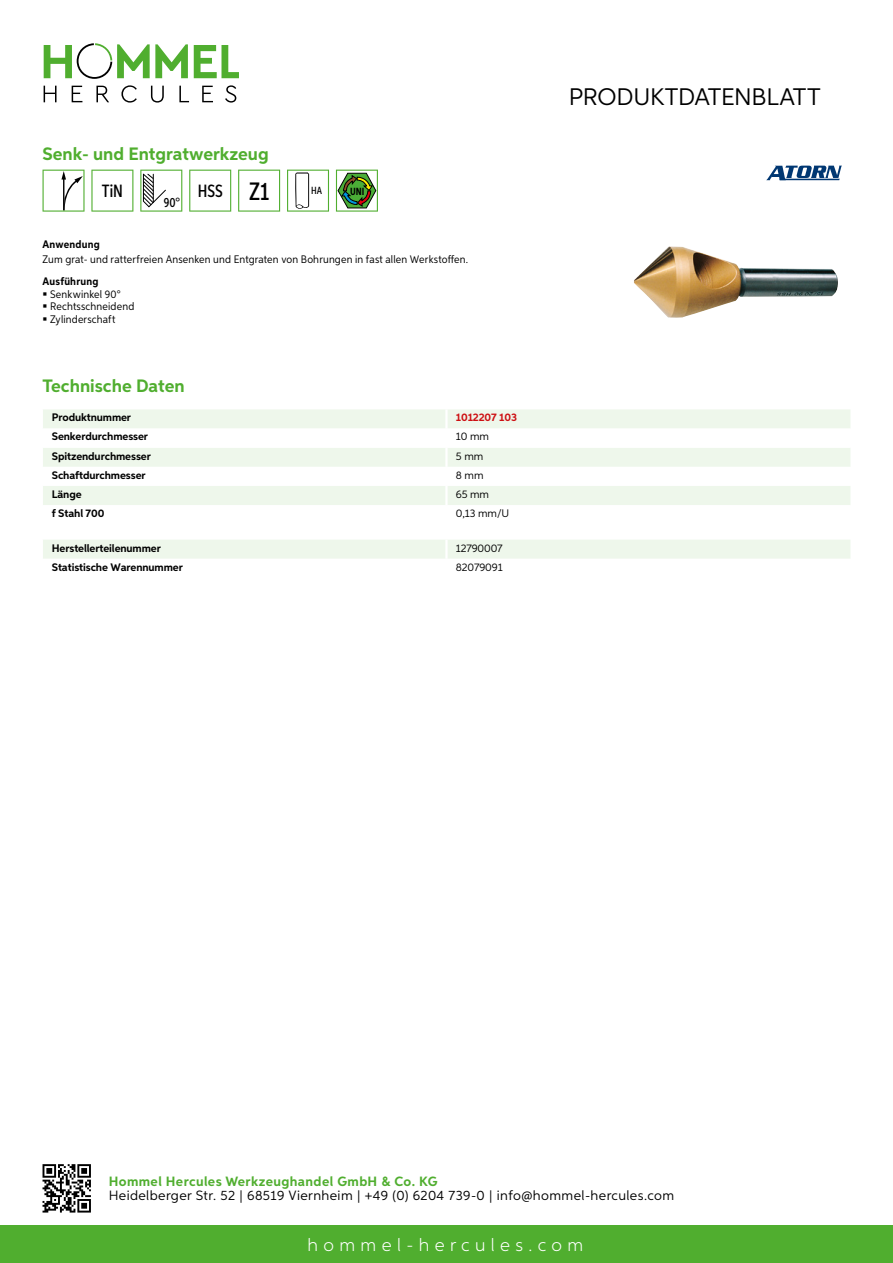
<style>
.page{position:relative;width:893px;height:1263px;background:#fff}
.page>*{position:absolute;margin:0;border:0;box-sizing:border-box;transform-origin:0 0}
.t1{font:24px "Aspira";letter-spacing:-.01em;color:#000}
.t2{font:700 18px "Aspira";color:#50ae2f}
.t3{font:300 18px "Aspira";letter-spacing:.3em;color:#fff}
.t4{font:500 17.85px "Aspira XX Nar";color:#000}
.t5{font:13.5px "Aspira";letter-spacing:.03em;color:#000}
.t6{font:700 13.5px "Aspira";letter-spacing:.03em;color:#50ae2f}
.t7{font:500 13.35px "Aspira XX Nar";color:#000}
.t8{font:700 10.95px "Aspira";letter-spacing:-.01em;color:#000}
.t9{font:10.95px/12.8px "Aspira Nar";letter-spacing:.015em;color:#000}
.t10{font:10.95px "Aspira";letter-spacing:-.01em;color:#000}
.t11{font:700 10.95px "Aspira Nar";letter-spacing:.02em;color:#000}
.t12{font:700 10.95px "Aspira";letter-spacing:-.01em;color:#cd1013}
.t13{font:700 10.35px "Aspira XX Nar";color:#000}
.t14{font:500 10.35px "Aspira XX Nar";color:#000}
.s1{font-size:25.2px}
</style>
<div class="page">
<div style="left:0;top:1226px;width:893px;height:37px;background:#50ae2f"></div>
<svg style="left:43px;top:1164px;width:48px;height:48px"></svg>
<svg style="left:194px;top:45px;width:45px;height:33px"></svg>
<svg style="left:44px;top:43px;width:144px;height:36px"></svg>
<svg style="left:44px;top:86px;width:13px;height:16px"></svg>
<svg style="left:72px;top:86px;width:10px;height:16px"></svg>
<svg style="left:96px;top:86px;width:13px;height:16px"></svg>
<svg style="left:121px;top:85px;width:16px;height:18px"></svg>
<svg style="left:151px;top:86px;width:13px;height:17px"></svg>
<svg style="left:179px;top:86px;width:10px;height:16px"></svg>
<svg style="left:202px;top:86px;width:11px;height:16px"></svg>
<svg style="left:225px;top:85px;width:11px;height:18px"></svg>
<div style="left:43px;top:409px;width:807px;height:19px;background:#eef7eb"></div>
<svg style="left:43px;top:448px;width:807px;height:57px;fill:#eef7eb"></svg>
<hr style="left:445px;top:409px;width:3px;height:20px;background:#fff">
<hr style="left:445px;top:448px;width:3px;height:19px;background:#fff">
<hr style="left:445px;top:467px;width:3px;height:19px;background:#fff">
<hr style="left:445px;top:486px;width:3px;height:19px;background:#fff">
<div style="left:43px;top:540px;width:807px;height:19px;background:#eef7eb"></div>
<svg style="left:43px;top:170px;width:42px;height:42px"></svg>
<svg style="left:91px;top:170px;width:42px;height:42px"></svg>
<svg style="left:140px;top:170px;width:42px;height:42px"></svg>
<svg style="left:189px;top:170px;width:42px;height:42px"></svg>
<svg style="left:238px;top:170px;width:42px;height:42px"></svg>
<svg style="left:287px;top:170px;width:42px;height:42px"></svg>
<svg style="left:336px;top:170px;width:42px;height:42px"></svg>
<img style="left:634px;top:246px;width:204px;height:72px">
<svg style="left:766px;top:166px;width:76px;height:14px"></svg>
<h2 class="t2" style="left:43px;top:142px;width:228px">Senk- und Entgratwerkzeug</h2>
<h3 class="t4" style="left:102px;top:180px;width:22px">TiN</h3>
<p class="t7" style="left:164px;top:195px;width:18px">90°</p>
<h3 class="t4" style="left:198px;top:180px;width:73px">HSS <span class="s1">Z1</span></h3>
<p class="t14" style="left:311px;top:185px;width:12px">HA</p>
<p class="t13" style="left:350px;top:185px;width:16px">UNI</p>
<p class="t11" style="left:43px;top:237px;width:59px">Anwendung</p>
<p class="t9" style="left:43px;top:252px;width:427px">Zum grat- und ratterfreien Ansenken und Entgraten von Bohrungen in fast allen Werkstoffen.</p>
<p class="t11" style="left:43px;top:274px;width:58px">Ausführung</p>
<p class="t9" style="left:50px;top:287px;width:86px">Senkwinkel 90°<br>Rechtsschneidend<br>Zylinderschaft</p>
<h2 class="t2" style="left:43px;top:375px;width:144px">Technische Daten</h2>
<p class="t8" style="left:52px;top:411px;width:81px">Produktnummer</p>
<p class="t12" style="left:456px;top:411px;width:63px">1012207 103</p>
<p class="t8" style="left:52px;top:430px;width:98px">Senkerdurchmesser</p>
<p class="t10" style="left:456px;top:430px;width:35px">10 mm</p>
<p class="t8" style="left:52px;top:449px;width:100px">Spitzendurchmesser</p>
<p class="t10" style="left:456px;top:449px;width:29px">5 mm</p>
<p class="t8" style="left:52px;top:468px;width:95px">Schaftdurchmesser</p>
<p class="t10" style="left:456px;top:468px;width:29px">8 mm</p>
<p class="t8" style="left:52px;top:487px;width:31px">Länge</p>
<p class="t10" style="left:456px;top:487px;width:35px">65 mm</p>
<p class="t8" style="left:52px;top:506px;width:54px">f Stahl 700</p>
<p class="t10" style="left:456px;top:507px;width:53px">0,13 mm/U</p>
<p class="t8" style="left:52px;top:541px;width:111px">Herstellerteilenummer</p>
<p class="t10" style="left:456px;top:541px;width:48px">12790007</p>
<p class="t8" style="left:52px;top:560px;width:132px">Statistische Warennummer</p>
<p class="t10" style="left:456px;top:560px;width:48px">82079091</p>
<h1 class="t1" style="left:569px;top:82px;width:253px">Produktdatenblatt</h1>
<p class="t6" style="left:109px;top:1172px;width:330px">Hommel Hercules Werkzeughandel GmbH &amp; Co. KG</p>
<p class="t5" style="left:109px;top:1187px;width:567px">Heidelberger Str. 52 | 68519 Viernheim | +49 (0) 6204 739-0 | info@hommel-hercules.com</p>
<h2 class="t3" style="left:307px;top:1234px;width:277px">hommel-hercules.com</h2>
</div>
